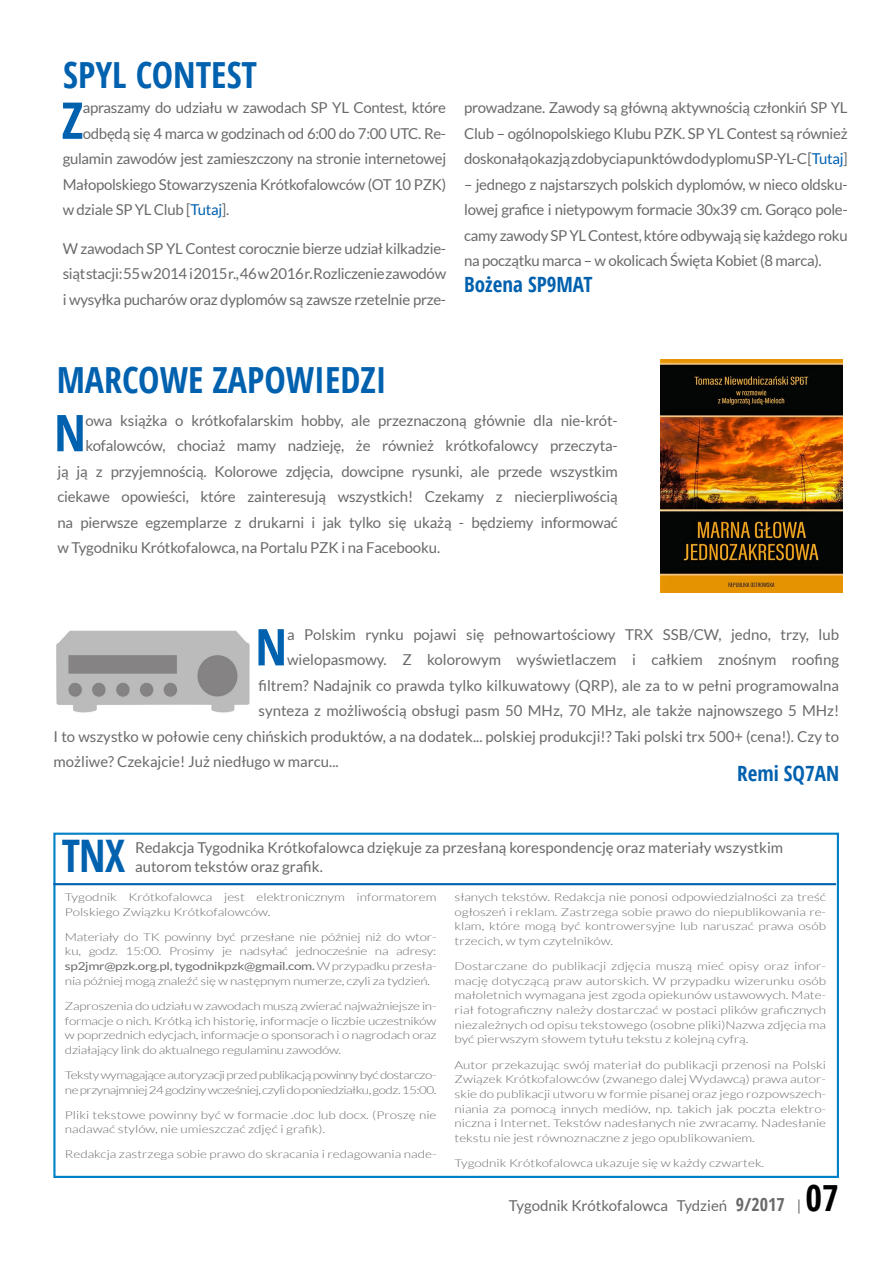
<style>
.page{position:relative;width:893px;height:1263px;background:#fff}
.page>*{position:absolute;margin:0;border:0;box-sizing:border-box;transform-origin:0 0}
.t1{font:700 condensed 50.7px "Open Sans";color:#0061af}
.t2{font:700 condensed 44.85px "Open Sans";color:#0061af;scale:.94 1}
.t3{font:700 condensed 36px "Open Sans";color:#0061af}
.t4{font:700 condensed 36px "Open Sans";color:#000}
.t5{font:700 condensed 21px "Open Sans";color:#0061af}
.t6{font:15px/25.5px "Lato";letter-spacing:-.01em;color:#6a6a6a;text-align:justify}
.t7{font:300 10.95px/14.7px "Lato";color:#6a6a6a;text-align:justify;scale:1.23 1}
.t8{font:300 10.95px/14.7px "Lato";letter-spacing:-.04em;color:#6a6a6a;scale:1.23 1}
.s1{color:#0061af}
.s2{font-weight:400}
.s3{font-family:"Open Sans";font-weight:700;font-stretch:condensed;font-size:18px}
</style>
<div class="page">
<div style="left:53px;top:833px;width:786px;height:345px;background:#fff;border:2px solid #0080c7"></div>
<hr style="left:53px;top:883px;width:783px;height:2px;background:#0061af">
<img style="left:660px;top:359px;width:182px;height:234px">
<img style="left:56px;top:630px;width:194px;height:83px">
<h3 class="t3" style="left:63px;top:49px;width:195px">SPYL CONTEST</h3>
<h1 class="t1" style="left:62px;top:85px;width:23px">Z</h1>
<p class="t6" style="left:83px;top:95px;width:365px">apraszamy do udziału w zawodach SP YL Contest, które</p>
<p class="t6" style="left:83px;top:121px;width:365px">odbędą się 4 marca w godzinach od 6:00 do 7:00 UTC. Re-</p>
<p class="t6" style="left:63px;top:146px;width:385px">gulamin zawodów jest zamieszczony na stronie internetowej</p>
<p class="t6" style="left:63px;top:172px;width:385px">Małopolskiego Stowarzyszenia Krótkofalowców (OT 10 PZK)</p>
<p class="t6" style="left:63px;top:197px;width:168px">w dziale SP YL Club [<span class="s1">Tutaj</span>].</p>
<p class="t6" style="left:63px;top:235px;width:385px">W zawodach SP YL Contest corocznie bierze udział kilkadzie&shy;siąt stacji: 55 w 2014 i 2015 r., 46 w 2016 r. Rozliczenie zawodów i wysyłka pucharów oraz dyplomów są zawsze rzetelnie prze-</p>
<p class="t6" style="left:464px;top:95px;width:385px">prowadzane. Zawody są główną aktywnością członkiń SP YL Club – ogólnopolskiego Klubu PZK. SP YL Contest są również doskonałą okazją zdobycia punktów do dyplomu SP-YL-C [<span class="s1">Tutaj</span>]</p>
<p class="t6" style="left:464px;top:172px;width:385px">– jednego z najstarszych polskich dyplomów, w nieco oldsku&shy;lowej grafice i nietypowym formacie 30x39 cm. Gorąco pole&shy;camy zawody SP YL Contest, które odbywają się każdego roku na początku marca – w okolicach Święta Kobiet (8 marca).</p>
<h3 class="t5" style="left:464px;top:270px;width:130px">Bożena SP9MAT</h3>
<h3 class="t3" style="left:57px;top:355px;width:331px">MARCOWE ZAPOWIEDZI</h3>
<h1 class="t1" style="left:54px;top:397px;width:33px">N</h1>
<p class="t6" style="left:85px;top:407px;width:534px">owa książka o krótkofalarskim hobby, ale przeznaczoną głównie dla nie-krót-</p>
<p class="t6" style="left:85px;top:433px;width:534px">kofalowców, chociaż mamy nadzieję, że również krótkofalowcy przeczyta-</p>
<p class="t6" style="left:57px;top:458px;width:562px">ją ją z przyjemnością. Kolorowe zdjęcia, dowcipne rysunki, ale przede wszystkim</p>
<p class="t6" style="left:57px;top:484px;width:562px">ciekawe opowieści, które zainteresują wszystkich! Czekamy z niecierpliwością</p>
<p class="t6" style="left:57px;top:509px;width:562px">na pierwsze egzemplarze z drukarni i jak tylko się ukażą - będziemy informować</p>
<p class="t6" style="left:57px;top:535px;width:384px">w Tygodniku Krótkofalowca, na Portalu PZK i na Facebooku.</p>
<h1 class="t1" style="left:255px;top:612px;width:33px">N</h1>
<p class="t6" style="left:287px;top:622px;width:554px">a Polskim rynku pojawi się pełnowartościowy TRX SSB/CW, jedno, trzy, lub</p>
<p class="t6" style="left:287px;top:647px;width:554px">wielopasmowy. Z kolorowym wyświetlaczem i całkiem znośnym roofing</p>
<p class="t6" style="left:258px;top:673px;width:582px">filtrem? Nadajnik co prawda tylko kilkuwatowy (QRP), ale za to w pełni programowalna</p>
<p class="t6" style="left:258px;top:698px;width:582px">synteza z możliwością obsługi pasm 50 MHz, 70 MHz, ale także najnowszego 5 MHz!</p>
<p class="t6" style="left:54px;top:724px;width:787px">I to wszystko w połowie ceny chińskich produktów, a na dodatek... polskiej produkcji!? Taki polski trx 500+ (cena!). Czy to</p>
<p class="t6" style="left:54px;top:749px;width:287px">możliwe? Czekajcie! Już niedługo w marcu...</p>
<h3 class="t5" style="left:737px;top:759px;width:103px">Remi SQ7AN</h3>
<h2 class="t2" style="left:62px;top:825px;width:69px">TNX</h2>
<p class="t7" style="left:65px;top:890px;width:304px">Tygodnik Krótkofalowca jest elektronicznym informatorem<br>Polskiego Związku Krótkofalowców.</p>
<p class="t7" style="left:65px;top:929px;width:304px">Materiały do TK powinny być przesłane nie później niż do wtor&shy;ku, godz. 15:00. Prosimy je nadsyłać jednocześnie na adresy: <span class="s2">sp2jmr@pzk.org.pl, tygodnikpzk@gmail.com.</span> W przypadku przesła&shy;nia później mogą znaleźć się w następnym numerze, czyli za tydzień.</p>
<p class="t7" style="left:65px;top:998px;width:304px">Zaproszenia do udziału w zawodach muszą zwierać najważniejsze in&shy;formacje o nich. Krótką ich historię, informacje o liczbie uczestników w poprzednich edycjach, informacje o sponsorach i o nagrodach oraz działający link do aktualnego regulaminu zawodów.</p>
<p class="t8" style="left:65px;top:1068px;width:304px">Teksty wymagające autoryzacji przed publikacją powinny być dostarczo&shy;ne przynajmniej 24 godziny wcześniej, czyli do poniedziałku, godz. 15:00.</p>
<p class="t7" style="left:65px;top:1107px;width:304px">Pliki tekstowe powinny być w formacie .doc lub docx. (Proszę nie nadawać stylów, nie umieszczać zdjęć i grafik).</p>
<p class="t7" style="left:65px;top:1147px;width:304px">Redakcja zastrzega sobie prawo do skracania i redagowania nade-</p>
<p class="t6" style="left:135px;top:837px;width:650px;line-height:19.5px">Redakcja Tygodnika Krótkofalowca dziękuje za przesłaną korespondencję oraz materiały wszystkim autorom tekstów oraz grafik.</p>
<p class="t7" style="left:455px;top:890px;width:304px">słanych tekstów. Redakcja nie ponosi odpowiedzialności za treść ogłoszeń i reklam. Zastrzega sobie prawo do niepublikowania re&shy;klam, które mogą być kontrowersyjne lub naruszać prawa osób trzecich, w tym czytelników.</p>
<p class="t7" style="left:455px;top:959px;width:304px">Dostarczane do publikacji zdjęcia muszą mieć opisy oraz infor&shy;mację dotyczącą praw autorskich. W przypadku wizerunku osób małoletnich wymagana jest zgoda opiekunów ustawowych. Mate&shy;riał fotograficzny należy dostarczać w postaci plików graficznych niezależnych od opisu tekstowego (osobne pliki)Nazwa zdjęcia ma być pierwszym słowem tytułu tekstu z kolejną cyfrą.</p>
<p class="t7" style="left:455px;top:1057px;width:304px">Autor przekazując swój materiał do publikacji przenosi na Polski Związek Krótkofalowców (zwanego dalej Wydawcą) prawa autor&shy;skie do publikacji utworu w formie pisanej oraz jego rozpowszech&shy;niania za pomocą innych mediów, np. takich jak poczta elektro&shy;niczna i Internet. Tekstów nadesłanych nie zwracamy. Nadesłanie tekstu nie jest równoznaczne z jego opublikowaniem.</p>
<p class="t7" style="left:455px;top:1156px;width:253px">Tygodnik Krótkofalowca ukazuje się w każdy czwartek.</p>
<h3 class="t4" style="left:806px;top:1173px;width:35px">07</h3>
<p class="t6" style="left:509px;top:1193px;width:294px">Tygodnik Krótkofalowca Tydzień <span class="s3">9/2017</span> |</p>
</div>
